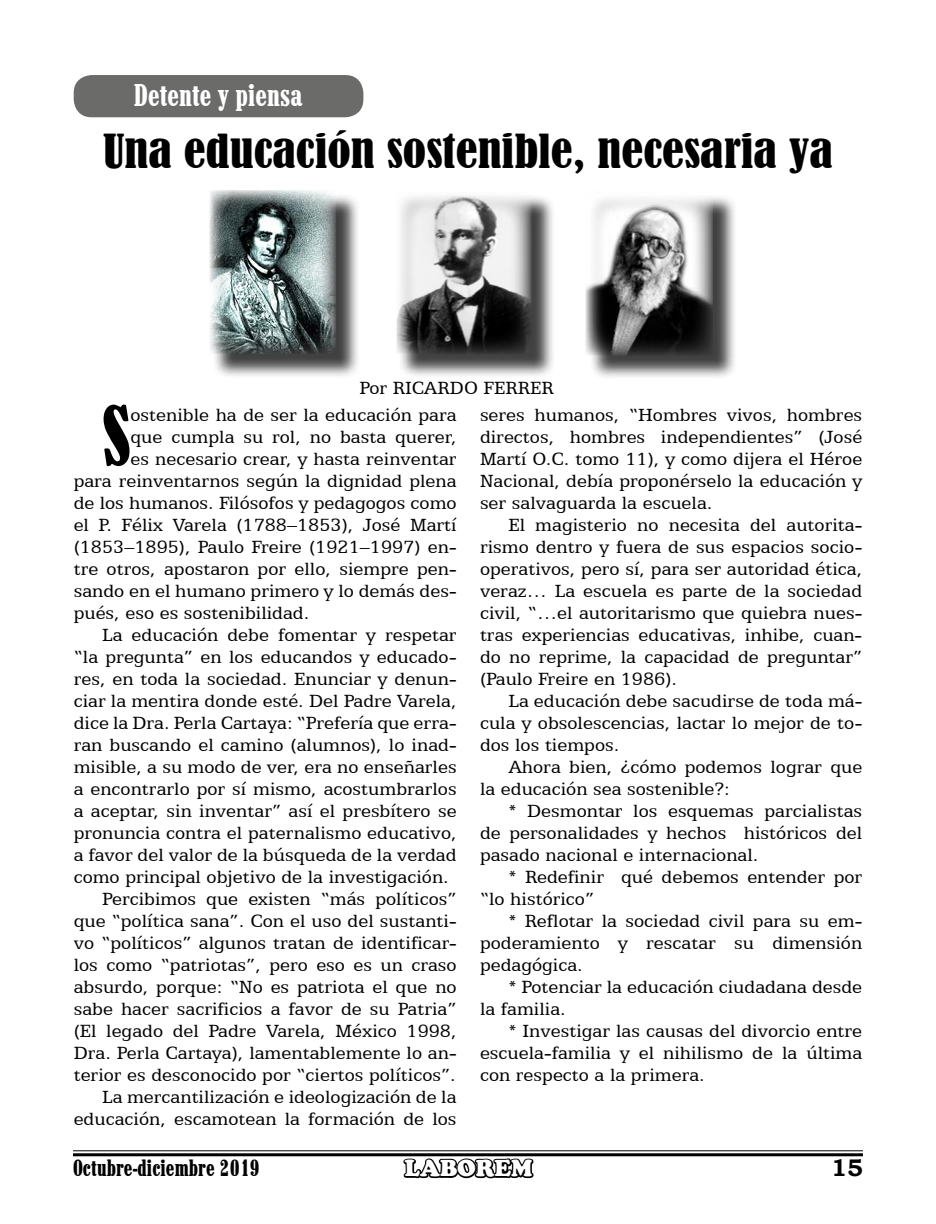
<style>
.page{position:relative;width:936px;height:1224px;background:#fff}
.page>*{position:absolute;margin:0;border:0;box-sizing:border-box;transform-origin:0 0}
.t1{font:condensed 75.8px "Bernard";color:#000}
.t2{font:condensed 44px "Bernard";color:#000;scale:1.11 1}
.t3{font:32px "Marlboro";color:#fff}
.t4{font:24px "Marlboro";color:#000}
.t5{font:900 24px "Cooper";color:#fff}
.t6{font:700 24px "Bookman Old Style";color:#000}
.t7{font:20px/22px "Egyptian 505 BT";color:#000;text-align:justify}
</style>
<div class="page">
<hr style="left:73px;top:1150px;width:790px;height:1px;background:#000">
<hr style="left:73px;top:1153px;width:790px;height:3px;background:#000">
<svg style="left:401px;top:1150px;width:135px;height:29px"></svg>
<div style="left:74px;top:75px;width:289px;height:42px;background:#6b6b6a;border-radius:18px"></div>
<div style="left:398px;top:194px;width:158px;height:185px;background:#000;opacity:.75"></div>
<img style="left:396px;top:194px;width:135px;height:160px">
<div style="left:588px;top:194px;width:149px;height:187px;background:#000;opacity:.75"></div>
<img style="left:586px;top:194px;width:126px;height:161px">
<div style="left:212px;top:192px;width:149px;height:187px;background:#000;opacity:.75"></div>
<img style="left:209px;top:190px;width:127px;height:164px">
<h3 class="t3" style="left:134px;top:78px;width:171px">Detente y piensa</h3>
<h2 class="t2" style="left:103px;top:125px;width:659px">Una educación sostenible, necesaria ya</h2>
<p class="t7" style="left:360px;top:377px;width:196px">Por RICARDO FERRER</p>
<h1 class="t1" style="left:102px;top:392px;width:30px">S</h1>
<p class="t7" style="left:131px;top:404px;width:328px">ostenible ha de ser la educación para</p>
<p class="t7" style="left:131px;top:426px;width:328px">que cumpla su rol, no basta querer,</p>
<p class="t7" style="left:131px;top:448px;width:328px">es necesario crear, y hasta reinventar</p>
<p class="t7" style="left:74px;top:470px;width:384px">para reinventarnos según la dignidad plena</p>
<p class="t7" style="left:74px;top:492px;width:384px">de los humanos. Filósofos y pedagogos como</p>
<p class="t7" style="left:74px;top:514px;width:384px">el P. Félix Varela (1788–1853), José Martí</p>
<p class="t7" style="left:74px;top:536px;width:384px">(1853–1895), Paulo Freire (1921–1997) en-</p>
<p class="t7" style="left:74px;top:558px;width:384px">tre otros, apostaron por ello, siempre pen-</p>
<p class="t7" style="left:74px;top:580px;width:384px">sando en el humano primero y lo demás des-</p>
<p class="t7" style="left:74px;top:602px;width:237px">pués, eso es sostenibilidad.</p>
<p class="t7" style="left:102px;top:624px;width:356px">La educación debe fomentar y respetar</p>
<p class="t7" style="left:74px;top:646px;width:384px">“la pregunta” en los educandos y educado-</p>
<p class="t7" style="left:74px;top:668px;width:384px">res, en toda la sociedad. Enunciar y denun-</p>
<p class="t7" style="left:74px;top:690px;width:384px">ciar la mentira donde esté. Del Padre Varela,</p>
<p class="t7" style="left:74px;top:712px;width:384px">dice la Dra. Perla Cartaya: “Prefería que erra-</p>
<p class="t7" style="left:74px;top:734px;width:384px">ran buscando el camino (alumnos), lo inad-</p>
<p class="t7" style="left:74px;top:756px;width:384px">misible, a su modo de ver, era no enseñarles</p>
<p class="t7" style="left:74px;top:778px;width:384px">a encontrarlo por sí mismo, acostumbrarlos</p>
<p class="t7" style="left:74px;top:800px;width:384px">a aceptar, sin inventar” así el presbítero se</p>
<p class="t7" style="left:74px;top:822px;width:384px">pronuncia contra el paternalismo educativo,</p>
<p class="t7" style="left:74px;top:844px;width:384px">a favor del valor de la búsqueda de la verdad</p>
<p class="t7" style="left:74px;top:866px;width:377px">como principal objetivo de la investigación.</p>
<p class="t7" style="left:102px;top:888px;width:356px">Percibimos que existen “más políticos”</p>
<p class="t7" style="left:74px;top:910px;width:384px">que “política sana”. Con el uso del sustanti-</p>
<p class="t7" style="left:74px;top:932px;width:384px">vo “políticos” algunos tratan de identificar-</p>
<p class="t7" style="left:74px;top:954px;width:384px">los como “patriotas”, pero eso es un craso</p>
<p class="t7" style="left:74px;top:976px;width:384px">absurdo, porque: “No es patriota el que no</p>
<p class="t7" style="left:74px;top:998px;width:384px">sabe hacer sacrificios a favor de su Patria”</p>
<p class="t7" style="left:74px;top:1020px;width:384px">(El legado del Padre Varela, México 1998,</p>
<p class="t7" style="left:74px;top:1042px;width:384px">Dra. Perla Cartaya), lamentablemente lo an-</p>
<p class="t7" style="left:74px;top:1064px;width:384px">terior es desconocido por “ciertos políticos”.</p>
<p class="t7" style="left:102px;top:1086px;width:356px">La mercantilización e ideologización de la</p>
<p class="t7" style="left:74px;top:1108px;width:384px">educación, escamotean la formación de los</p>
<p class="t7" style="left:480px;top:404px;width:384px">seres humanos, “Hombres vivos, hombres directos, hombres independientes” (José Martí O.C. tomo 11), y como dijera el Héroe Nacional, debía proponérselo la educación y ser salvaguarda la escuela.</p>
<p class="t7" style="left:480px;top:514px;width:384px;text-indent:28px">El magisterio no necesita del autorita&shy;rismo dentro y fuera de sus espacios socio&shy;operativos, pero sí, para ser autoridad ética, veraz… La escuela es parte de la sociedad civil, “…el autoritarismo que quiebra nues&shy;tras experiencias educativas, inhibe, cuan&shy;do no reprime, la capacidad de preguntar” (Paulo Freire en 1986).</p>
<p class="t7" style="left:480px;top:690px;width:384px;text-indent:28px">La educación debe sacudirse de toda má&shy;cula y obsolescencias, lactar lo mejor de to&shy;dos los tiempos.</p>
<p class="t7" style="left:480px;top:756px;width:384px;text-indent:28px">Ahora bien, ¿cómo podemos lograr que la educación sea sostenible?:</p>
<p class="t7" style="left:480px;top:800px;width:384px;text-indent:28px">* Desmontar los esquemas parcialistas de personalidades y hechos históricos del pasado nacional e internacional.</p>
<p class="t7" style="left:480px;top:866px;width:384px;text-indent:28px">* Redefinir qué debemos entender por “lo histórico”</p>
<p class="t7" style="left:480px;top:910px;width:384px;text-indent:28px">* Reflotar la sociedad civil para su em&shy;poderamiento y rescatar su dimensión pedagógica.</p>
<p class="t7" style="left:480px;top:976px;width:384px;text-indent:28px">* Potenciar la educación ciudadana desde la familia.</p>
<p class="t7" style="left:480px;top:1020px;width:384px;text-indent:28px">* Investigar las causas del divorcio entre escuela-familia y el nihilismo de la última con respecto a la primera.</p>
<p class="t4" style="left:73px;top:1155px;width:188px">Octubre-diciembre 2019</p>
<p class="t5" style="left:405px;top:1154px;width:129px">LABOREM</p>
<p class="t6" style="left:831px;top:1151px;width:33px">15</p>
</div>
